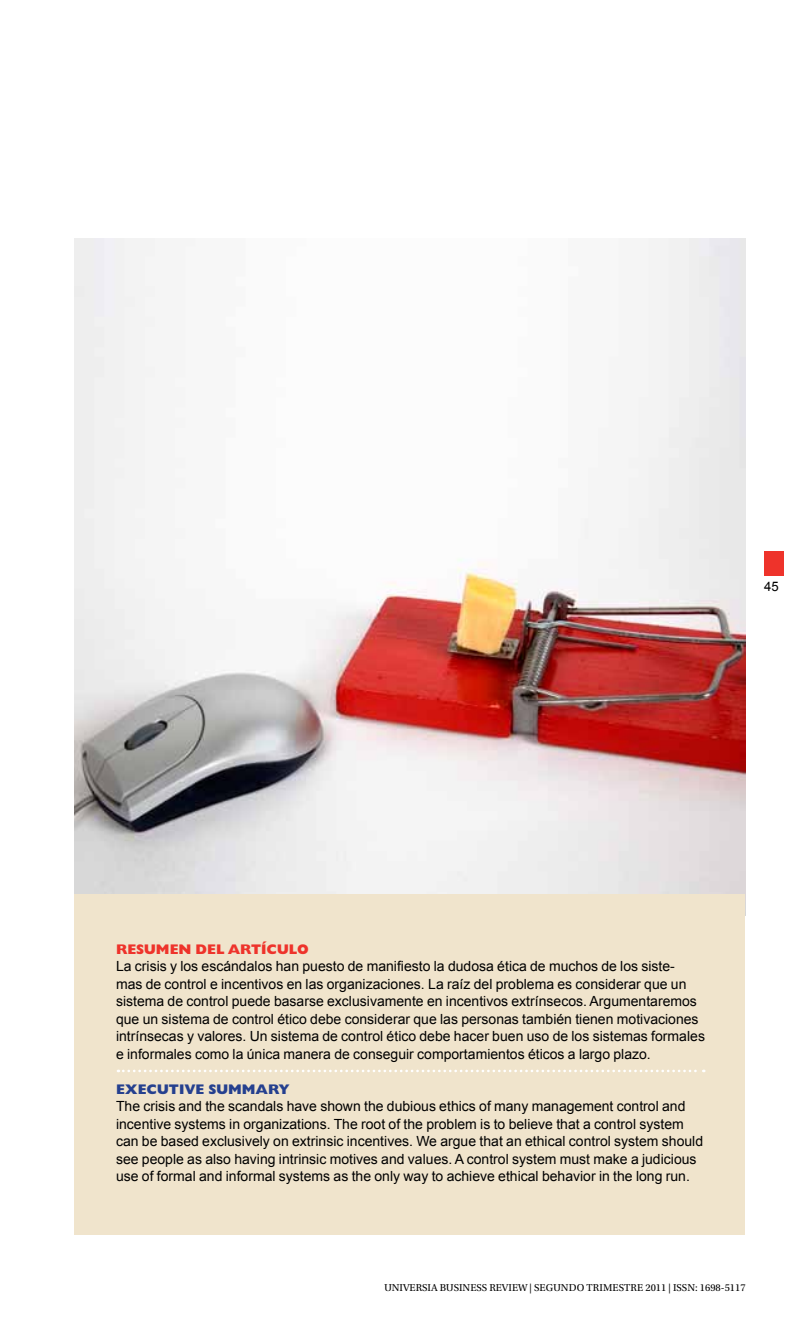
<style>
.page{position:relative;width:809px;height:1340px;background:#fff}
.page>*{position:absolute;margin:0;border:0;box-sizing:border-box;transform-origin:0 0}
.t1{font:14px/17.5px "Arial";color:#000}
.t2{font:800 14px "Gill Sans Std";color:#ee332b}
.t3{font:800 14px "Gill Sans Std";color:#25408f}
.t4{font:13.12px "Arial";color:#000}
.t5{font:10.5px "Utopia Std";color:#000}
</style>
<div class="page">
<div style="left:764px;top:551px;width:20px;height:24px;background:#ee332b"></div>
<img style="left:74px;top:238px;width:671px;height:656px">
<div style="left:74px;top:894px;width:671px;height:340px;background:#f0e4cc"></div>
<svg style="left:118px;top:1069px;width:586px;height:3px"></svg>
<p class="t4" style="left:764px;top:577px;width:16px">45</p>
<p class="t2" style="left:116px;top:940px;width:194px">RESUMEN DEL ARTÍCULO</p>
<p class="t1" style="left:116px;top:957px;width:590px">La crisis y los escándalos han puesto de manifiesto la dudosa ética de muchos de los siste-<br>mas de control e incentivos en las organizaciones. La raíz del problema es considerar que un sistema de control puede basarse exclusivamente en incentivos extrínsecos. Argumentaremos que un sistema de control ético debe considerar que las personas también tienen motivaciones intrínsecas y valores. Un sistema de control ético debe hacer buen uso de los sistemas formales e informales como la única manera de conseguir comportamientos éticos a largo plazo.</p>
<p class="t3" style="left:116px;top:1080px;width:175px">EXECUTIVE SUMMaRY</p>
<p class="t1" style="left:116px;top:1097px;width:588px">The crisis and the scandals have shown the dubious ethics of many management control and incentive systems in organizations. The root of the problem is to believe that a control system can be based exclusively on extrinsic incentives. We argue that an ethical control system should see people as also having intrinsic motives and values. A control system must make a judicious use of formal and informal systems as the only way to achieve ethical behavior in the long run.</p>
<p class="t5" style="left:384px;top:1281px;width:363px">UNIVERSIA BUSINESS REVIEW | SEGUNDO TRIMESTRE 2011 | ISSN: 1698-5117</p>
</div>
